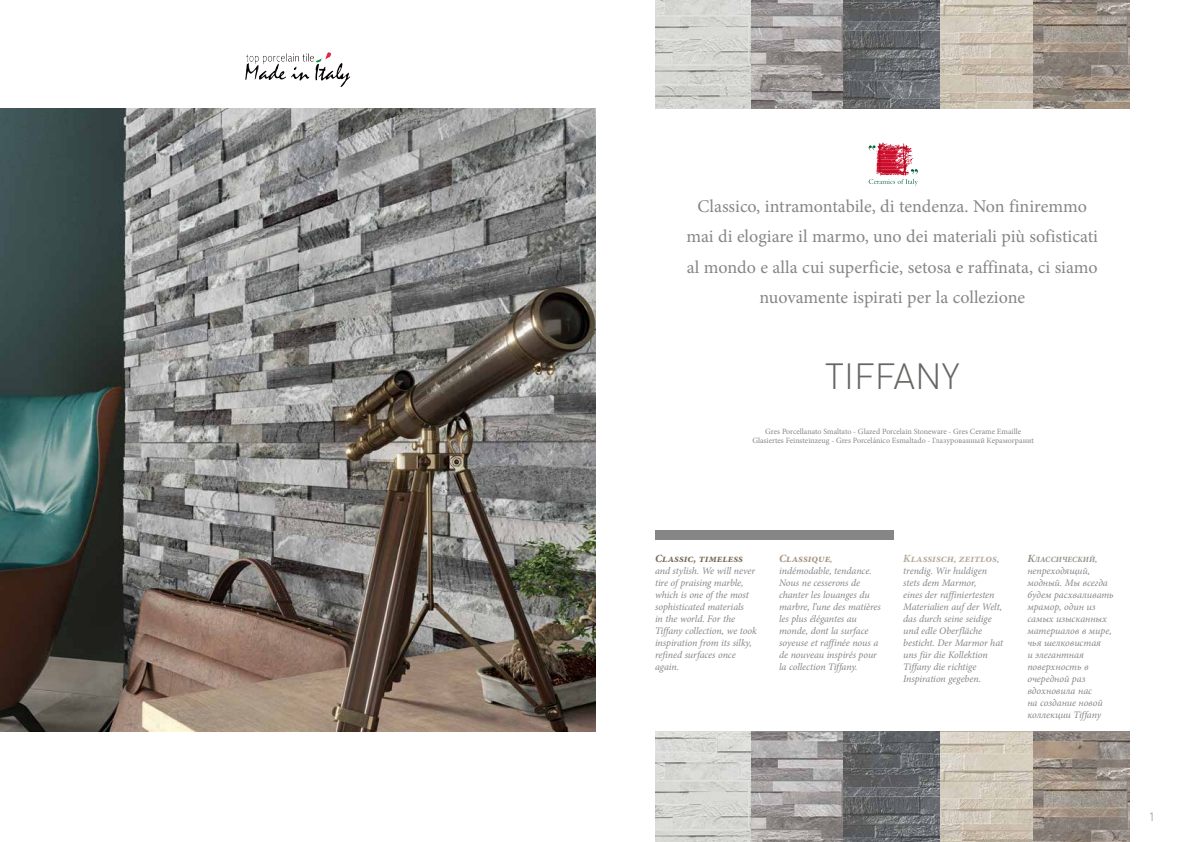
<style>
.page{position:relative;width:1191px;height:842px;background:#fff}
.page>*{position:absolute;margin:0;border:0;box-sizing:border-box;transform-origin:0 0}
.t1{font:300 36px "DIN";color:#686665}
.t2{font:18px/30px "Minion Pro";color:#878686;text-align:center}
.t3{font:300 12px "DIN";color:#878686}
.t4{font:italic 700 11px "Minion Pro";color:#b6a998}
.t5{font:italic 700 11px "Minion Pro";color:#796853}
.t6{font:italic 700 11px "Minion Pro";color:#a7927c}
.t7{font:italic 10px/12px "Minion Pro";letter-spacing:-.005em;color:#878686}
.t8{font:8px/9.6px "Minion Pro";color:#878686;text-align:center}
.t9{font:italic 700 8px "Minion Pro";letter-spacing:.01em;color:#928d84}
.s1{font-weight:400;font-size:10px;color:#878686}
.s2{font-size:11px}
</style>
<div class="page">
<div style="left:655px;top:530px;width:238px;height:10px;background:#878686"></div>
<svg style="left:868px;top:143px;width:49px;height:43px"></svg>
<img style="left:0;top:108px;width:595px;height:624px">
<img style="left:246px;top:52px;width:85px;height:12px">
<img style="left:655px;top:0;width:474px;height:108px">
<img style="left:655px;top:732px;width:474px;height:110px">
<h2 class="t2" style="left:686px;top:192px;width:413px">Classico, intramontabile, di tendenza. Non finiremmo mai di elogiare il marmo, uno dei materiali più sofisticati al mondo e alla cui superficie, setosa e raffinata, ci siamo nuovamente ispirati per la collezione</h2>
<h1 class="t1" style="left:825px;top:354px;width:136px">TIFFANY</h1>
<p class="t8" style="left:752px;top:426px;width:283px">Gres Porcellanato Smaltato - Glazed Porcelain Stoneware - Gres Cerame Emaille<br>Glasiertes Feinsteinzeug - Gres Porcelánico Esmaltado - Глазурованный Керамограниt</p>
<p class="t5" style="left:655px;top:551px;width:89px">Classic, timeless</p>
<p class="t7" style="left:655px;top:565px;width:103px">and stylish. We will never tire of praising marble, which is one of the most sophisticated materials<br>in the world. For the<br>Tiffany collection, we took inspiration from its silky, refined surfaces once again.</p>
<p class="t6" style="left:779px;top:551px;width:55px">Classique<span class="s1">,</span></p>
<p class="t7" style="left:779px;top:565px;width:103px">indémodable, tendance.<br>Nous ne cesserons de chanter les louanges du marbre, l’une des matières les plus élégantes au monde, dont la surface soyeuse et raffinée nous a de nouveau inspirés pour la collection Tiffany.</p>
<p class="t4" style="left:903px;top:551px;width:98px">Klassisch<span class="s1">,</span> zeitlos<span class="s1">,</span></p>
<p class="t7" style="left:903px;top:565px;width:101px">trendig. Wir huldigen stets dem Marmor,<br>eines der raffiniertesten<br>Materialien auf der Welt, das durch seine seidige und edle Oberfläche besticht. Der Marmor hat uns für die Kollektion<br>Tiffany die richtige<br>Inspiration gegeben.</p>
<p class="t9" style="left:1027px;top:554px;width:71px"><span class="s2">К</span>ЛАССИЧЕСКИЙ<span class="s1">,</span></p>
<p class="t7" style="left:1027px;top:565px;width:88px">непреходящий, модный. Мы всегда будем расхваливать мрамор, один из самых изысканных материалов в мире, чья шелковистая<br>и элегантная поверхность в очередной раз вдохновила нас<br>на создание новой коллекции Tiffany</p>
<p class="t3" style="left:1148px;top:810px;width:8px">1</p>
</div>
